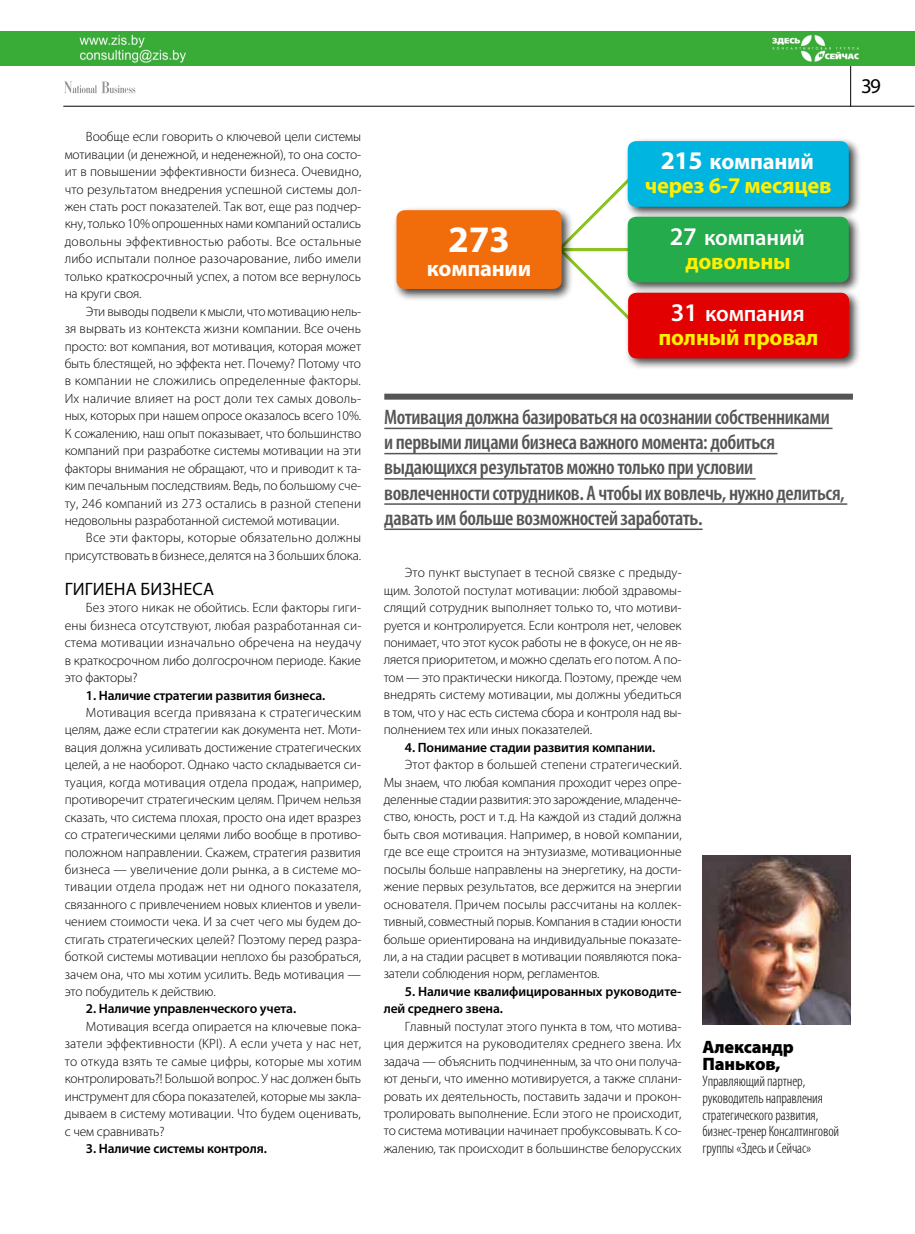
<style>
.page{position:relative;width:915px;height:1234px;background:#fff}
.page>*{position:absolute;margin:0;border:0;box-sizing:border-box;transform-origin:0 0}
.t1{font:700 37.5px "Myriad Pro";color:#fff}
.t2{font:700 22.5px/24px "Myriad Pro";letter-spacing:-.01em;color:#ffef00;text-align:center}
.t3{font:600 22.5px/24px "Myriad Pro";letter-spacing:-.01em;color:#fff;text-align:center}
.t4{font:700 22.5px "Myriad Pro";letter-spacing:-.01em;color:#fff}
.t5{font:600 condensed 21px/25.2px "Myriad Pro";letter-spacing:-.02em;color:#555}
.t6{font:21px "Myriad Pro";color:#000}
.t7{font:900 18px/16.5px "Myriad Pro";letter-spacing:-.01em;color:#000}
.t8{font:18px "Myriad Pro";letter-spacing:.01em;color:#000}
.t9{font:300 condensed 15px/16.5px "Myriad Pro";letter-spacing:-.01em;color:#000}
.t10{font:300 13.5px/17.4px "Myriad Pro";letter-spacing:-.01em;color:#000;text-align:justify}
.t11{font:600 13.5px/17.4px "Myriad Pro";letter-spacing:-.01em;color:#000}
.s1{font-size:25.5px;color:#fff}
.s2{color:#fff}
.s3{font-size:25.5px}
.s4{font-weight:700;color:#ffef00}
.s5{font-weight:600;font-size:25.5px;color:#fff}
.s6{font-weight:600;color:#fff}
</style>
<div class="page">
<svg style="left:574px;top:183px;width:50px;height:133px"></svg>
<hr style="left:560px;top:248px;width:120px;height:3px;background:#8cc21e">
<div style="left:384px;top:393px;width:468px;height:6px;background:#555"></div>
<hr style="left:384px;top:427px;width:448px;height:2px;background:#555">
<hr style="left:384px;top:453px;width:393px;height:1px;background:#555">
<hr style="left:384px;top:478px;width:371px;height:1px;background:#555">
<hr style="left:384px;top:503px;width:463px;height:1px;background:#555">
<hr style="left:384px;top:528px;width:318px;height:2px;background:#555">
<img style="left:702px;top:855px;width:148px;height:169px">
<div style="left:392px;top:206px;width:182px;height:95px;background:#000;opacity:.75"></div>
<div style="left:396px;top:210px;width:165px;height:79px;background:#f16d0c;border-radius:9px"></div>
<div style="left:623px;top:137px;width:238px;height:82px;background:#000;opacity:.75"></div>
<div style="left:627px;top:141px;width:221px;height:66px;background:#00b5e0;border-radius:9px"></div>
<div style="left:623px;top:212px;width:238px;height:82px;background:#000;opacity:.75"></div>
<div style="left:627px;top:217px;width:221px;height:65px;background:#24ac4c;border-radius:9px"></div>
<div style="left:624px;top:288px;width:237px;height:82px;background:#000;opacity:.75"></div>
<div style="left:628px;top:293px;width:220px;height:65px;background:#e30000;border-radius:9px"></div>
<hr style="left:850px;top:65px;width:1px;height:41px;background:#000">
<svg style="left:64px;top:82px;width:71px;height:11px"></svg>
<hr style="left:63px;top:106px;width:851px;height:1px;background:#000">
<img style="left:0;top:32px;width:914px;height:33px">
<p class="t10" style="left:65px;top:128px;width:298px;text-indent:21px">Вообще если говорить о ключевой цели системы мотивации (и денежной, и неденежной), то она состо&shy;ит в повышении эффективности бизнеса. Очевидно, что результатом внедрения успешной системы дол&shy;жен стать рост показателей. Так вот, еще раз подчер&shy;кну, только 10% опрошенных нами компаний остались довольны эффективностью работы. Все остальные либо испытали полное разочарование, либо имели только краткосрочный успех, а потом все вернулось на круги своя.</p>
<p class="t10" style="left:65px;top:302px;width:298px;text-indent:21px">Эти выводы подвели к мысли, что мотивацию нель&shy;зя вырвать из контекста жизни компании. Все очень просто: вот компания, вот мотивация, которая может быть блестящей, но эффекта нет. Почему? Потому что в компании не сложились определенные факторы.<br>Их наличие влияет на рост доли тех самых доволь&shy;ных, которых при нашем опросе оказалось всего 10%.<br>К сожалению, наш опыт показывает, что большинство компаний при разработке системы мотивации на эти факторы внимания не обращают, что и приводит к та&shy;ким печальным последствиям. Ведь, по большому сче&shy;ту, 246 компаний из 273 остались в разной степени недовольны разработанной системой мотивации.</p>
<p class="t10" style="left:65px;top:529px;width:298px;text-align:right">Все эти факторы, которые обязательно должны присутствовать в бизнесе, делятся на 3 больших блока.</p>
<h3 class="t8" style="left:65px;top:577px;width:151px">ГИГИЕНА БИЗНЕСА</h3>
<p class="t10" style="left:65px;top:599px;width:298px;text-indent:21px">Без этого никак не обойтись. Если факторы гиги&shy;ены бизнеса отсутствуют, любая разработанная си&shy;стема мотивации изначально обречена на неудачу в краткосрочном либо долгосрочном периоде. Какие это факторы?</p>
<p class="t11" style="left:86px;top:685px;width:241px">1. Наличие стратегии развития бизнеса.</p>
<p class="t10" style="left:65px;top:703px;width:298px;text-indent:21px">Мотивация всегда привязана к стратегическим целям, даже если стратегии как документа нет. Моти&shy;вация должна усиливать достижение стратегических целей, а не наоборот. Однако часто складывается си&shy;туация, когда мотивация отдела продаж, например, противоречит стратегическим целям. Причем нельзя сказать, что система плохая, просто она идет вразрез со стратегическими целями либо вообще в противо&shy;положном направлении. Скажем, стратегия развития бизнеса — увеличение доли рынка, а в системе мо&shy;тивации отдела продаж нет ни одного показателя, связанного с привлечением новых клиентов и увели&shy;чением стоимости чека. И за счет чего мы будем до&shy;стигать стратегических целей? Поэтому перед разра&shy;боткой системы мотивации неплохо бы разобраться, зачем она, что мы хотим усилить. Ведь мотивация — это побудитель к действию.</p>
<p class="t11" style="left:86px;top:999px;width:212px">2. Наличие управленческого учета.</p>
<p class="t10" style="left:65px;top:1017px;width:298px;text-indent:21px">Мотивация всегда опирается на ключевые пока&shy;затели эффективности (KPI). А если учета у нас нет, то откуда взять те самые цифры, которые мы хотим контролировать?! Большой вопрос. У нас должен быть инструмент для сбора показателей, которые мы закла&shy;дываем в систему мотивации. Что будем оценивать, с чем сравнивать?</p>
<p class="t11" style="left:86px;top:1139px;width:182px">3. Наличие системы контроля.</p>
<h1 class="t1" style="left:448px;top:214px;width:63px">273</h1>
<h2 class="t4" style="left:427px;top:253px;width:106px">компании</h2>
<h2 class="t2" style="left:644px;top:149px;width:188px"><span class="s1">215</span> <span class="s2">компаний </span>через 6-7 месяцев</h2>
<h2 class="t3" style="left:669px;top:225px;width:136px"><span class="s3">27</span> компаний <span class="s4">довольны</span></h2>
<h2 class="t2" style="left:658px;top:300px;width:161px"><span class="s5">31</span> <span class="s6">компания </span>полный провал</h2>
<h3 class="t6" style="left:860px;top:73px;width:21px">39</h3>
<p class="t5" style="left:384px;top:404px;width:462px">Мотивация должна базироваться на осознании собственниками<br>и первыми лицами бизнеса важного момента: добиться выдающихся результатов можно только при условии вовлеченности сотрудников. А чтобы их вовлечь, нужно делиться, давать им больше возможностей заработать.</p>
<p class="t10" style="left:383px;top:564px;width:299px;text-indent:21px">Это пункт выступает в тесной связке с предыду&shy;щим. Золотой постулат мотивации: любой здравомы&shy;слящий сотрудник выполняет только то, что мотиви&shy;руется и контролируется. Если контроля нет, человек понимает, что этот кусок работы не в фокусе, он не яв&shy;ляется приоритетом, и можно сделать его потом. А по&shy;том — это практически никогда. Поэтому, прежде чем внедрять систему мотивации, мы должны убедиться в том, что у нас есть система сбора и контроля над вы&shy;полнением тех или иных показателей.</p>
<p class="t11" style="left:405px;top:738px;width:252px">4. Понимание стадии развития компании.</p>
<p class="t10" style="left:383px;top:755px;width:299px;text-indent:21px">Этот фактор в большей степени стратегический.<br>Мы знаем, что любая компания проходит через опре&shy;деленные стадии развития: это зарождение, младенче&shy;ство, юность, рост и т.д. На каждой из стадий должна быть своя мотивация. Например, в новой компании, где все еще строится на энтузиазме, мотивационные посылы больше направлены на энергетику, на дости&shy;жение первых результатов, все держится на энергии основателя. Причем посылы рассчитаны на коллек&shy;тивный, совместный порыв. Компания в стадии юности больше ориентирована на индивидуальные показате&shy;ли, а на стадии расцвет в мотивации появляются пока&shy;затели соблюдения норм, регламентов.</p>
<p class="t11" style="left:383px;top:982px;width:299px;text-indent:21px">5. Наличие квалифицированных руководите&shy;лей среднего звена.</p>
<p class="t10" style="left:383px;top:1017px;width:299px;text-indent:21px">Главный постулат этого пункта в том, что мотива&shy;ция держится на руководителях среднего звена. Их задача — объяснить подчиненным, за что они получа&shy;ют деньги, что именно мотивируется, а также сплани&shy;ровать их деятельность, поставить задачи и прокон&shy;тролировать выполнение. Если этого не происходит, то система мотивации начинает пробуксовывать. К со&shy;жалению, так происходит в большинстве белорусских</p>
<h3 class="t7" style="left:702px;top:1038px;width:93px">Александр<br>Паньков,</h3>
<p class="t9" style="left:702px;top:1072px;width:138px">Управляющий партнер, руководитель направления стратегического развития, бизнес-тренер Консалтинговой группы «Здесь и Сейчас»</p>
</div>
